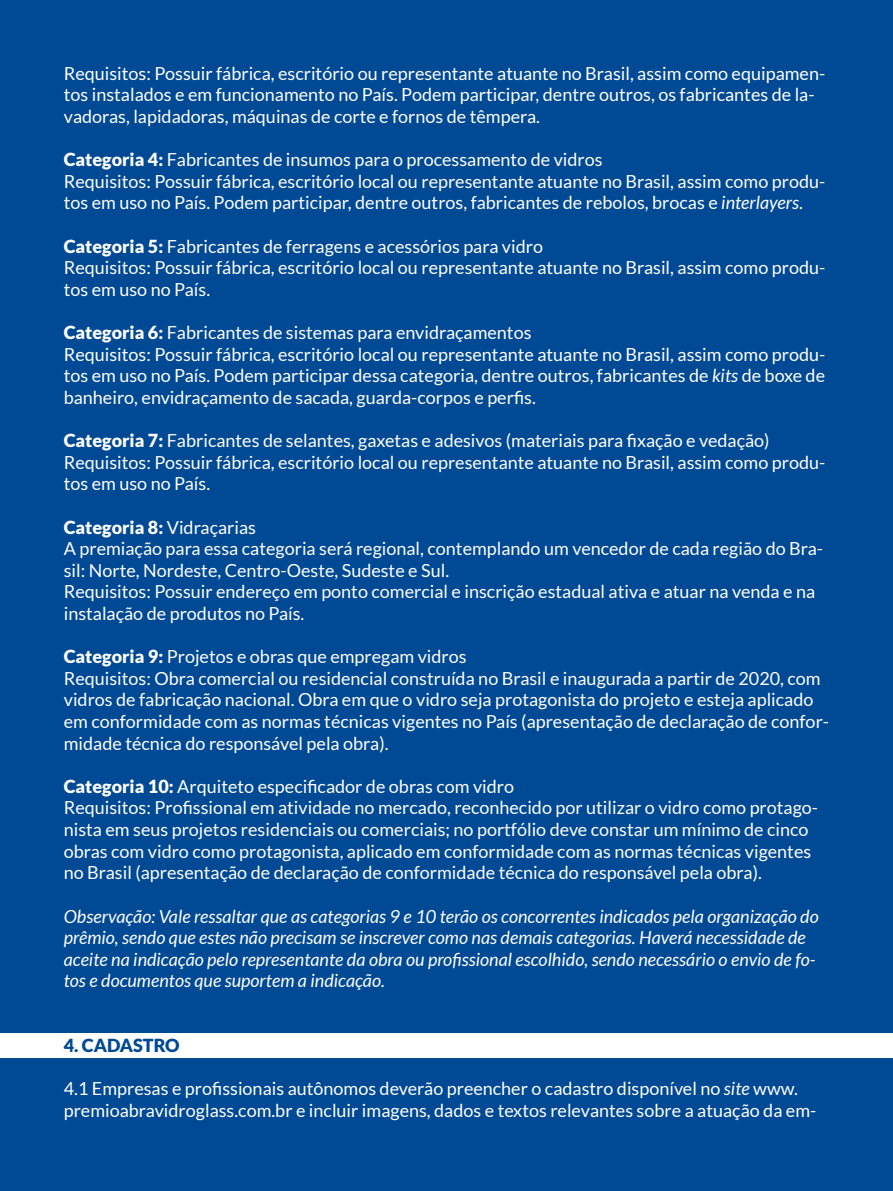
<style>
.page{position:relative;width:893px;height:1191px;background:#004994}
.page>*{position:absolute;margin:0;border:0;box-sizing:border-box;transform-origin:0 0}
.TEXTO_MATERIA{font:18px/21.6px "Lato";color:#fff}
.TEXTO_MATERIA-2{font:italic 18px/21.6px "Lato";color:#fff}
.TEXTO_MATERIA-3{font:900 18px "Lato";color:#fff}
.TEXTO_MATERIA-4{font:900 18px "Lato";color:#004994}
.s1{font-weight:900}
.s2{font-style:italic}
.s3{font-weight:400}
</style>
<div class="page">
<div style="left:0;top:1032px;width:893px;height:25px;background:#fff"></div>
<p class="TEXTO_MATERIA" style="left:64px;top:62px;width:763px">Requisitos: Possuir fábrica, escritório ou representante atuante no Brasil, assim como equipamen&shy;tos instalados e em funcionamento no País. Podem participar, dentre outros, os fabricantes de la&shy;vadoras, lapidadoras, máquinas de corte e fornos de têmpera.</p>
<p class="TEXTO_MATERIA" style="left:64px;top:149px;width:540px"><span class="s1">Categoria 4:</span> Fabricantes de insumos para o processamento de vidros</p>
<p class="TEXTO_MATERIA" style="left:64px;top:170px;width:763px">Requisitos: Possuir fábrica, escritório local ou representante atuante no Brasil, assim como produ&shy;tos em uso no País. Podem participar, dentre outros, fabricantes de rebolos, brocas e <span class="s2">interlayers</span>.</p>
<p class="TEXTO_MATERIA" style="left:64px;top:235px;width:481px"><span class="s1">Categoria 5:</span> Fabricantes de ferragens e acessórios para vidro</p>
<p class="TEXTO_MATERIA" style="left:64px;top:257px;width:763px">Requisitos: Possuir fábrica, escritório local ou representante atuante no Brasil, assim como produ&shy;tos em uso no País.</p>
<p class="TEXTO_MATERIA" style="left:64px;top:322px;width:469px"><span class="s1">Categoria 6:</span> Fabricantes de sistemas para envidraçamentos</p>
<p class="TEXTO_MATERIA" style="left:64px;top:343px;width:763px;text-align:justify">Requisitos: Possuir fábrica, escritório local ou representante atuante no Brasil, assim como produ&shy;tos em uso no País. Podem participar dessa categoria, dentre outros, fabricantes de <span class="s2">kits</span> de boxe de banheiro, envidraçamento de sacada, guarda-corpos e perfis.</p>
<p class="TEXTO_MATERIA" style="left:64px;top:430px;width:707px"><span class="s1">Categoria 7:</span> Fabricantes de selantes, gaxetas e adesivos (materiais para fixação e vedação)</p>
<p class="TEXTO_MATERIA" style="left:64px;top:451px;width:763px">Requisitos: Possuir fábrica, escritório local ou representante atuante no Brasil, assim como produ&shy;tos em uso no País.</p>
<p class="TEXTO_MATERIA-3" style="left:64px;top:516px;width:194px">Categoria 8: <span class="s3">Vidraçarias</span></p>
<p class="TEXTO_MATERIA" style="left:64px;top:538px;width:761px">A premiação para essa categoria será regional, contemplando um vencedor de cada região do Bra&shy;sil: Norte, Nordeste, Centro-Oeste, Sudeste e Sul.</p>
<p class="TEXTO_MATERIA" style="left:64px;top:581px;width:753px">Requisitos: Possuir endereço em ponto comercial e inscrição estadual ativa e atuar na venda e na instalação de produtos no País.</p>
<p class="TEXTO_MATERIA" style="left:64px;top:646px;width:404px"><span class="s1">Categoria 9:</span> Projetos e obras que empregam vidros</p>
<p class="TEXTO_MATERIA" style="left:64px;top:667px;width:767px">Requisitos: Obra comercial ou residencial construída no Brasil e inaugurada a partir de 2020, com vidros de fabricação nacional. Obra em que o vidro seja protagonista do projeto e esteja aplicado em conformidade com as normas técnicas vigentes no País (apresentação de declaração de confor&shy;midade técnica do responsável pela obra).</p>
<p class="TEXTO_MATERIA" style="left:64px;top:775px;width:452px"><span class="s1">Categoria 10:</span> Arquiteto especificador de obras com vidro</p>
<p class="TEXTO_MATERIA" style="left:64px;top:797px;width:756px">Requisitos: Profissional em atividade no mercado, reconhecido por utilizar o vidro como protago&shy;nista em seus projetos residenciais ou comerciais; no portfólio deve constar um mínimo de cinco obras com vidro como protagonista, aplicado em conformidade com as normas técnicas vigentes no Brasil (apresentação de declaração de conformidade técnica do responsável pela obra).</p>
<p class="TEXTO_MATERIA-2" style="left:64px;top:905px;width:756px">Observação: Vale ressaltar que as categorias 9 e 10 terão os concorrentes indicados pela organização do prêmio, sendo que estes não precisam se inscrever como nas demais categorias. Haverá necessidade de aceite na indicação pelo representante da obra ou profissional escolhido, sendo necessário o envio de fo&shy;tos e documentos que suportem a indicação.</p>
<p class="TEXTO_MATERIA-4" style="left:64px;top:1035px;width:117px">4. CADASTRO</p>
<p class="TEXTO_MATERIA" style="left:64px;top:1078px;width:754px">4.1 Empresas e profissionais autônomos deverão preencher o cadastro disponível no <span class="s2">site</span> www. premioabravidroglass.com.br e incluir imagens, dados e textos relevantes sobre a atuação da em-</p>
</div>
